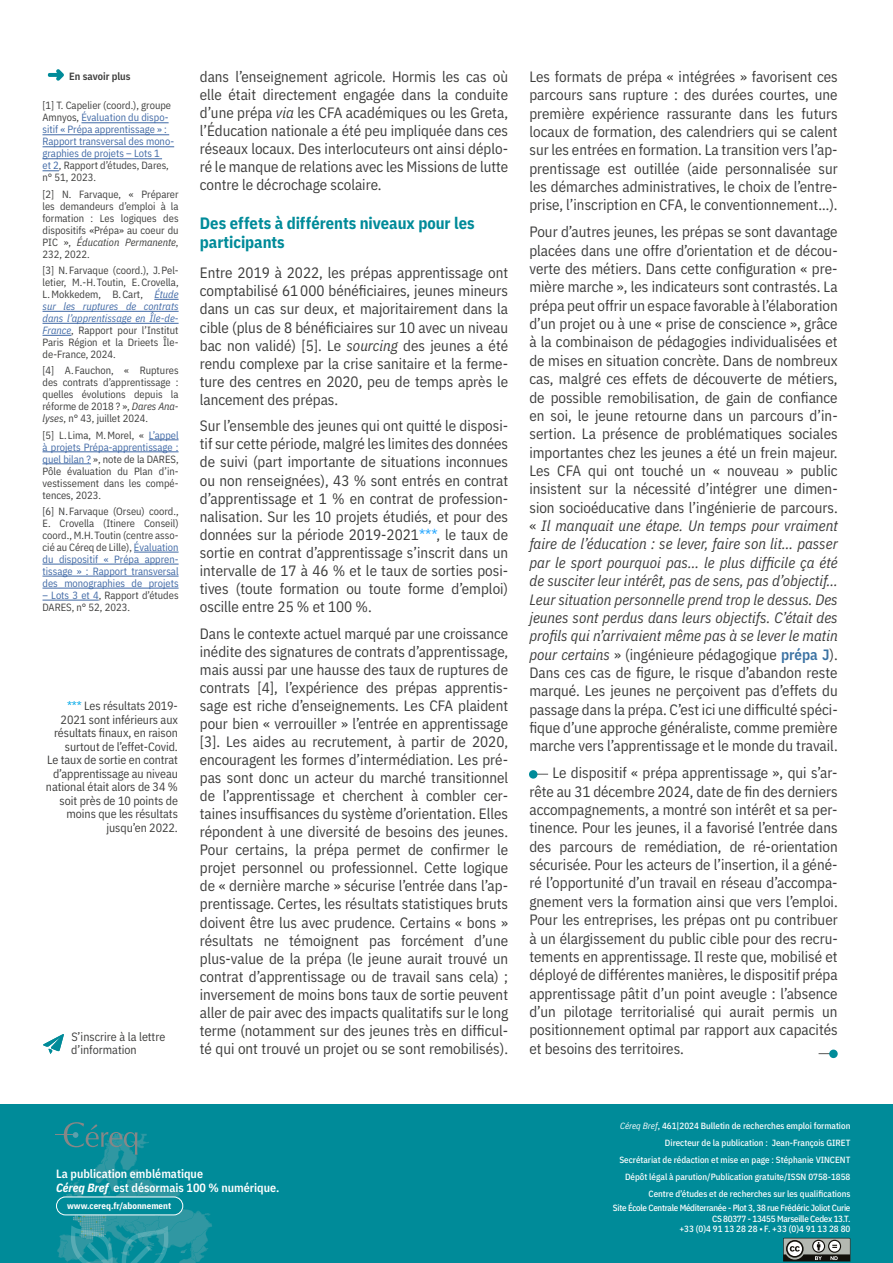
<style>
.page{position:relative;width:893px;height:1263px;background:#fff}
.page>*{position:absolute;margin:0;border:0;box-sizing:border-box;transform-origin:0 0}
.t1{font:700 16.5px/18px "IBM Plex Sans Cond";color:#008b99}
.t2{font:15px/18.3px "IBM Plex Sans Cond";color:#3c3c3b;text-align:justify}
.t3{font:12px/13.5px "IBM Plex Sans Cond";letter-spacing:-.005em;color:#3c3c3b}
.t4{font:600 12px/14.4px "IBM Plex Sans Cond";color:#fff}
.t5{font:10.5px/12px "IBM Plex Sans Cond";color:#3c3c3b;text-align:justify}
.t6{font:10.5px/12px "IBM Plex Sans Cond";color:#3f68a5}
.t7{font:600 10.5px "IBM Plex Sans Cond";color:#3c3c3b}
.t8{font:500 9px/16.8px "IBM Plex Sans Cond";color:#fff;text-align:right}
.t9{font:500 9px/10.5px "IBM Plex Sans Cond";letter-spacing:-.03em;color:#fff;text-align:right}
.t10{font:700 9px "IBM Plex Sans Cond";color:#fff}
.s1{color:#3c3c3b}
.s2{font-style:italic}
.s3{font-style:italic;color:#3f68a5}
.s4{color:#3f68a5}
.s5{color:#00a8e7}
.s6{color:#1aa3ff}
.s7{font-weight:600;color:#3b72a3}
.s8{font-weight:700;font-style:italic}
.s9{font-weight:400;font-style:italic}
</style>
<div class="page">
<svg style="left:43px;top:1034px;width:21px;height:20px"></svg>
<hr style="left:81px;top:122px;width:88px;height:1px;background:#3f68a5">
<hr style="left:43px;top:134px;width:126px;height:1px;background:#3f68a5">
<hr style="left:43px;top:146px;width:131px;height:1px;background:#3f68a5">
<hr style="left:43px;top:158px;width:119px;height:1px;background:#3f68a5">
<svg style="left:43px;top:170px;width:16px;height:1px"></svg>
<svg style="left:154px;top:299px;width:25px;height:1px"></svg>
<hr style="left:43px;top:311px;width:136px;height:1px;background:#3f68a5">
<hr style="left:43px;top:323px;width:136px;height:1px;background:#3f68a5">
<svg style="left:43px;top:335px;width:28px;height:1px"></svg>
<hr style="left:149px;top:439px;width:30px;height:1px;background:#3f68a5">
<hr style="left:43px;top:451px;width:136px;height:1px;background:#3f68a5">
<hr style="left:43px;top:463px;width:48px;height:1px;background:#3f68a5">
<hr style="left:134px;top:552px;width:45px;height:1px;background:#3f68a5">
<hr style="left:43px;top:564px;width:136px;height:1px;background:#3f68a5">
<hr style="left:43px;top:576px;width:136px;height:1px;background:#3f68a5">
<hr style="left:43px;top:588px;width:136px;height:1px;background:#3f68a5">
<hr style="left:43px;top:600px;width:56px;height:1px;background:#3f68a5">
<svg style="left:48px;top:69px;width:16px;height:12px"></svg>
<div style="left:0;top:1105px;width:893px;height:158px;background:#008b99"></div>
<svg style="left:783px;top:1238px;width:68px;height:24px;background:#7b807c"></svg>
<svg style="left:55px;top:1122px;width:157px;height:141px"></svg>
<svg style="left:829px;top:1049px;width:9px;height:9px"></svg>
<div style="left:529px;top:770px;width:8px;height:9px;background:#008b99;border-radius:50%"></div>
<p class="t7" style="left:69px;top:68px;width:63px">En savoir plus</p>
<p class="t6" style="left:43px;top:99px;width:133px"><span class="s1">[1] T. Capelier (coord.), groupe<br>Amnyos,</span> Évaluation du dispo&shy;sitif « Prépa apprentissage » :<br>Rapport transversal des mono&shy;graphies de projets – Lots 1<br>et 2<span class="s1">, Rapport d’études, Dares, n° 51, 2023.</span></p>
<p class="t5" style="left:43px;top:187px;width:138px">[2] N. Farvaque, « Préparer les demandeurs d’emploi à la formation : Les logiques des dispositifs «Prépa» au coeur du PIC », <span class="s2">Éducation Permanente</span>, 232, 2022.</p>
<p class="t5" style="left:43px;top:263px;width:138px">[3] N.Farvaque (coord.), J.Pel&shy;letier, M.-H.Toutin, E.Crovella, L.Mokkedem, B.Cart, <span class="s3">Étude sur les ruptures de contrats dans l’apprentissage en Île-de-France</span>, Rapport pour l’Institut Paris Région et la Drieets Île&shy;de-France, 2024.</p>
<p class="t5" style="left:43px;top:364px;width:138px">[4] A.Fauchon, « Ruptures des contrats d’apprentissage : quelles évolutions depuis la réforme de 2018 ? », <span class="s2">Dares Ana&shy;lyses</span>, n° 43, juillet 2024.</p>
<p class="t5" style="left:43px;top:428px;width:138px">[5] L. Lima, M.Morel, « <span class="s4">L’appel à projets Prépa-apprentissage : quel bilan ?</span> », note de la DARES, Pôle évaluation du Plan d’in&shy;vestissement dans les compé&shy;tences, 2023.</p>
<p class="t5" style="left:43px;top:504px;width:138px">[6] N.Farvaque (Orseu) coord., E. Crovella (Itinere Conseil) coord., M.H.Toutin (centre asso&shy;cié au Céreq de Lille), <span class="s4">Évaluation du dispositif « Prépa appren&shy;tissage » : Rapport transversal des monographies de projets</span></p>
<p class="t5" style="left:43px;top:588px;width:138px"><span class="s4">– Lots 3 et 4</span>, Rapport d’études<br>DARES, n° 52, 2023.</p>
<p class="t3" style="left:46px;top:698px;width:133px;text-align:right"><span class="s5">***</span> Les résultats 2019-<br>2021 sont inférieurs aux résultats finaux, en raison surtout de l’effet-Covid.<br>Le taux de sortie en contrat d’apprentissage au niveau national était alors de 34 % soit près de 10 points de moins que les résultats jusqu’en 2022.</p>
<p class="t3" style="left:71px;top:1028px;width:96px">S’inscrire à la lettre d’information</p>
<p class="t2" style="left:200px;top:66px;width:310px">dans l’enseignement agricole. Hormis les cas où elle était directement engagée dans la conduite d’une prépa <span class="s2">via</span> les CFA académiques ou les Greta, l’Éducation nationale a été peu impliquée dans ces réseaux locaux. Des interlocuteurs ont ainsi déplo&shy;ré le manque de relations avec les Missions de lutte contre le décrochage scolaire.</p>
<p class="t1" style="left:200px;top:213px;width:276px">Des effets à différents niveaux pour les participants</p>
<p class="t2" style="left:200px;top:263px;width:310px">Entre 2019 à 2022, les prépas apprentissage ont comptabilisé 61000 bénéficiaires, jeunes mineurs dans un cas sur deux, et majoritairement dans la cible (plus de 8 bénéficiaires sur 10 avec un niveau bac non validé) [5]. Le <span class="s2">sourcing</span> des jeunes a été rendu complexe par la crise sanitaire et la ferme&shy;ture des centres en 2020, peu de temps après le lancement des prépas.</p>
<p class="t2" style="left:200px;top:416px;width:310px">Sur l’ensemble des jeunes qui ont quitté le disposi&shy;tif sur cette période, malgré les limites des données de suivi (part importante de situations inconnues ou non renseignées), 43 % sont entrés en contrat d’apprentissage et 1 % en contrat de profession&shy;nalisation. Sur les 10 projets étudiés, et pour des données sur la période 2019-2021<span class="s6">***</span>, le taux de sortie en contrat d’apprentissage s’inscrit dans un intervalle de 17 à 46 % et le taux de sorties posi&shy;tives (toute formation ou toute forme d’emploi) oscille entre 25 % et 100 %.</p>
<p class="t2" style="left:200px;top:623px;width:310px">Dans le contexte actuel marqué par une croissance inédite des signatures de contrats d’apprentissage, mais aussi par une hausse des taux de ruptures de contrats [4], l’expérience des prépas apprentis&shy;sage est riche d’enseignements. Les CFA plaident pour bien « verrouiller » l’entrée en apprentissage [3]. Les aides au recrutement, à partir de 2020, encouragent les formes d’intermédiation. Les pré&shy;pas sont donc un acteur du marché transitionnel de l’apprentissage et cherchent à combler cer&shy;taines insuffisances du système d’orientation. Elles répondent à une diversité de besoins des jeunes.<br>Pour certains, la prépa permet de confirmer le projet personnel ou professionnel. Cette logique de « dernière marche » sécurise l’entrée dans l’ap&shy;prentissage. Certes, les résultats statistiques bruts doivent être lus avec prudence. Certains « bons » résultats ne témoignent pas forcément d’une plus-value de la prépa (le jeune aurait trouvé un contrat d’apprentissage ou de travail sans cela) ; inversement de moins bons taux de sortie peuvent aller de pair avec des impacts qualitatifs sur le long terme (notamment sur des jeunes très en difficul&shy;té qui ont trouvé un projet ou se sont remobilisés).</p>
<p class="t2" style="left:529px;top:66px;width:310px">Les formats de prépa « intégrées » favorisent ces parcours sans rupture : des durées courtes, une première expérience rassurante dans les futurs locaux de formation, des calendriers qui se calent sur les entrées en formation. La transition vers l’ap&shy;prentissage est outillée (aide personnalisée sur les démarches administratives, le choix de l’entre&shy;prise, l’inscription en CFA, le conventionnement…).</p>
<p class="t2" style="left:529px;top:221px;width:310px">Pour d’autres jeunes, les prépas se sont davantage placées dans une offre d’orientation et de décou&shy;verte des métiers. Dans cette configuration « pre&shy;mière marche », les indicateurs sont contrastés. La prépa peut offrir un espace favorable à l’élaboration d’un projet ou à une « prise de conscience », grâce à la combinaison de pédagogies individualisées et de mises en situation concrète. Dans de nombreux cas, malgré ces effets de découverte de métiers, de possible remobilisation, de gain de confiance en soi, le jeune retourne dans un parcours d’in&shy;sertion. La présence de problématiques sociales importantes chez les jeunes a été un frein majeur.<br>Les CFA qui ont touché un « nouveau » public insistent sur la nécessité d’intégrer une dimen&shy;sion socioéducative dans l’ingénierie de parcours. « <span class="s2">Il manquait une étape. Un temps pour vraiment faire de l’éducation : se lever, faire son lit… passer par le sport pourquoi pas… le plus difficile ça été de susciter leur intérêt, pas de sens, pas d’objectif… Leur situation personnelle prend trop le dessus. Des jeunes sont perdus dans leurs objectifs. C’était des profils qui n’arrivaient même pas à se lever le matin pour certains</span> » (ingénieure pédagogique <span class="s7">prépa J</span>).<br>Dans ces cas de figure, le risque d’abandon reste marqué. Les jeunes ne perçoivent pas d’effets du passage dans la prépa. C’est ici une difficulté spéci&shy;fique d’une approche généraliste, comme première marche vers l’apprentissage et le monde du travail.</p>
<p class="t2" style="left:529px;top:762px;width:310px;text-indent:23px">Le dispositif « prépa apprentissage », qui s’ar&shy;rête au 31 décembre 2024, date de fin des derniers accompagnements, a montré son intérêt et sa per&shy;tinence. Pour les jeunes, il a favorisé l’entrée dans des parcours de remédiation, de ré-orientation sécurisée. Pour les acteurs de l’insertion, il a géné&shy;ré l’opportunité d’un travail en réseau d’accompa&shy;gnement vers la formation ainsi que vers l’emploi.<br>Pour les entreprises, les prépas ont pu contribuer à un élargissement du public cible pour des recru&shy;tements en apprentissage. Il reste que, mobilisé et déployé de différentes manières, le dispositif prépa apprentissage pâtit d’un point aveugle : l’absence d’un pilotage territorialisé qui aurait permis un positionnement optimal par rapport aux capacités et besoins des territoires.</p>
<p class="t4" style="left:56px;top:1165px;width:225px">La publication emblématique<br><span class="s8">Céreq Bref</span> est désormais 100 % numérique.</p>
<p class="t10" style="left:67px;top:1199px;width:106px">www.cereq.fr/abonnement</p>
<p class="t8" style="left:619px;top:1117px;width:233px"><span class="s9">Céreq Bref</span>, 461|2024 Bulletin de recherches emploi formation Directeur de la publication : Jean-François GIRET<br>Secrétariat de rédaction et mise en page : Stéphanie VINCENT Dépôt légal à parution/Publication gratuite/ISSN 0758-1858<br>Centre d’études et de recherches sur les qualifications</p>
<p class="t9" style="left:613px;top:1202px;width:239px">Site École Centrale Méditerranée - Plot 3, 38 rue Frédéric Joliot Curie<br>CS 80377 - 13455 Marseille Cedex 13.T.<br>+33 (0)4 91 13 28 28 • F. +33 (0)4 91 13 28 80</p>
</div>
